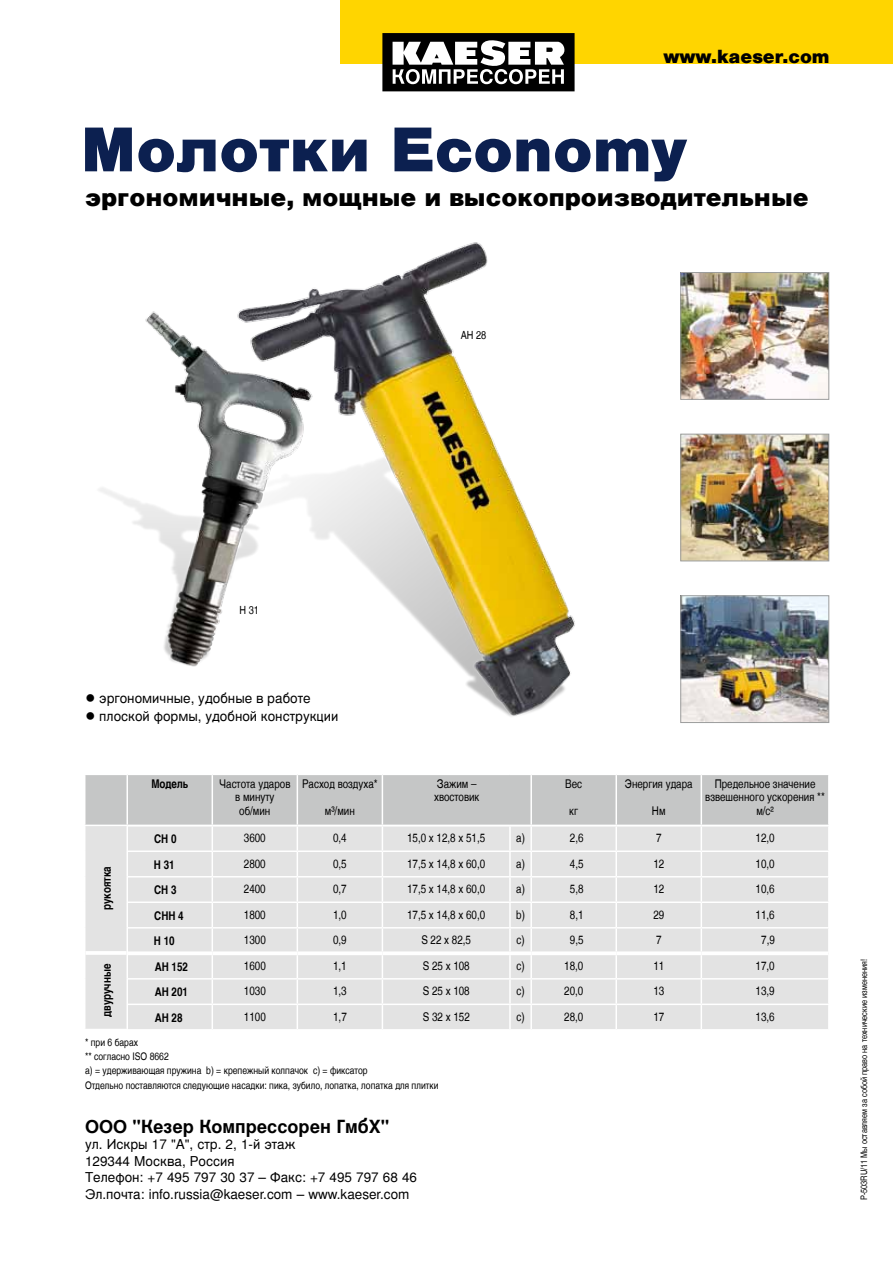
<style>
.page{position:relative;width:893px;height:1263px;background:#fff}
.page>*{position:absolute;margin:0;border:0;box-sizing:border-box;transform-origin:0 0}
.t1{font:900 60px "Nimbus San L";color:#0c2050}
.t2{font:900 24px "Nimbus San L";color:#000}
.t3{font:700 18px "Nimbus San L";color:#000}
.t4{font:900 18px "Nimbus San L";color:#000}
.t5{font:13.5px/16.5px "Nimbus San L";color:#000}
.t6{font:12px/13.5px "Nimbus San L Reg Con";color:#000;text-align:center}
.t7{font:12px "Nimbus San L Bol Con";color:#000}
.t8{font:11.25px "Nimbus San L Reg Con";color:#000}
.t9{font:10.5px/14.2px "Nimbus San L Reg Con";color:#000}
.t10{font:9px "Nimbus San L Reg Con";color:#000}
</style>
<div class="page">
<img style="left:99px;top:242px;width:476px;height:475px">
<div style="left:340px;top:0;width:553px;height:64px;background:#ffd500"></div>
<svg style="left:383px;top:33px;width:191px;height:58px;background:#5f5f5f"></svg>
<svg style="left:85px;top:775px;width:744px;height:254px;background:#dfdfdf"></svg>
<hr style="left:85px;top:951px;width:41px;height:4px;background:#fff">
<img style="left:682px;top:274px;width:145px;height:124px">
<div style="left:680px;top:272px;width:149px;height:128px;border:1px solid #9c9d9d"></div>
<img style="left:682px;top:436px;width:145px;height:123px">
<div style="left:680px;top:434px;width:149px;height:127px;border:1px solid #9c9d9d"></div>
<img style="left:682px;top:597px;width:145px;height:124px">
<div style="left:680px;top:595px;width:149px;height:128px;border:1px solid #9c9d9d"></div>
<h3 class="t4" style="left:663px;top:45px;width:168px">www.kaeser.com</h3>
<h1 class="t1" style="left:81px;top:112px;width:608px">Молотки Economy</h1>
<h2 class="t2" style="left:85px;top:182px;width:725px">эргономичные, мощные и высокопроизводительные</h2>
<p class="t8" style="left:461px;top:328px;width:27px">AH 28</p>
<p class="t8" style="left:240px;top:603px;width:21px">H 31</p>
<p class="t5" style="left:85px;top:690px;width:227px">● эргономичные, удобные в работе</p>
<p class="t5" style="left:85px;top:708px;width:255px">● плоской формы, удобной конструкции</p>
<p class="t7" style="left:151px;top:776px;width:38px">Модель</p>
<p class="t6" style="left:219px;top:777px;width:73px">Частота ударов в минуту об/мин</p>
<p class="t6" style="left:302px;top:777px;width:77px">Расход воздуха*</p>
<p class="t6" style="left:325px;top:804px;width:31px">м³/мин</p>
<p class="t6" style="left:434px;top:777px;width:47px;text-align:left">Зажим – хвостовик</p>
<p class="t6" style="left:565px;top:777px;width:18px">Вес</p>
<p class="t6" style="left:569px;top:804px;width:10px">кг</p>
<p class="t6" style="left:625px;top:777px;width:69px">Энергия удара</p>
<p class="t6" style="left:652px;top:804px;width:15px">Нм</p>
<p class="t6" style="left:705px;top:777px;width:121px">Предельное значение взвешенного ускорения ** м/с²</p>
<p class="t7" style="left:99px;top:910px;width:46px;rotate:-90deg">рукоятка</p>
<p class="t7" style="left:99px;top:1017px;width:55px;rotate:-90deg">двуручные</p>
<p class="t7" style="left:154px;top:831px;width:24px">CH 0</p>
<p class="t6" style="left:244px;top:831px;width:23px">3600</p>
<p class="t6" style="left:333px;top:831px;width:15px">0,4</p>
<p class="t6" style="left:407px;top:831px;width:80px">15,0 x 12,8 x 51,5</p>
<p class="t6" style="left:516px;top:831px;width:10px">a)</p>
<p class="t6" style="left:570px;top:831px;width:15px">2,6</p>
<p class="t6" style="left:656px;top:831px;width:7px">7</p>
<p class="t6" style="left:755px;top:831px;width:21px">12,0</p>
<p class="t7" style="left:154px;top:857px;width:22px">H 31</p>
<p class="t6" style="left:244px;top:857px;width:23px">2800</p>
<p class="t6" style="left:333px;top:857px;width:15px">0,5</p>
<p class="t6" style="left:407px;top:857px;width:80px">17,5 x 14,8 x 60,0</p>
<p class="t6" style="left:516px;top:857px;width:10px">a)</p>
<p class="t6" style="left:570px;top:857px;width:15px">4,5</p>
<p class="t6" style="left:653px;top:857px;width:12px">12</p>
<p class="t6" style="left:755px;top:857px;width:21px">10,0</p>
<p class="t7" style="left:154px;top:882px;width:24px">CH 3</p>
<p class="t6" style="left:244px;top:882px;width:23px">2400</p>
<p class="t6" style="left:333px;top:882px;width:15px">0,7</p>
<p class="t6" style="left:407px;top:882px;width:80px">17,5 x 14,8 x 60,0</p>
<p class="t6" style="left:516px;top:882px;width:10px">a)</p>
<p class="t6" style="left:570px;top:882px;width:15px">5,8</p>
<p class="t6" style="left:653px;top:882px;width:12px">12</p>
<p class="t6" style="left:755px;top:882px;width:21px">10,6</p>
<p class="t7" style="left:154px;top:908px;width:31px">CHH 4</p>
<p class="t6" style="left:244px;top:908px;width:23px">1800</p>
<p class="t6" style="left:333px;top:908px;width:15px">1,0</p>
<p class="t6" style="left:407px;top:908px;width:80px">17,5 x 14,8 x 60,0</p>
<p class="t6" style="left:516px;top:908px;width:10px">b)</p>
<p class="t6" style="left:570px;top:908px;width:15px">8,1</p>
<p class="t6" style="left:653px;top:908px;width:12px">29</p>
<p class="t6" style="left:756px;top:908px;width:21px">11,6</p>
<p class="t7" style="left:154px;top:933px;width:22px">H 10</p>
<p class="t6" style="left:244px;top:933px;width:23px">1300</p>
<p class="t6" style="left:333px;top:933px;width:15px">0,9</p>
<p class="t6" style="left:421px;top:933px;width:51px">S 22 x 82,5</p>
<p class="t6" style="left:517px;top:933px;width:10px">c)</p>
<p class="t6" style="left:570px;top:933px;width:15px">9,5</p>
<p class="t6" style="left:656px;top:933px;width:7px">7</p>
<p class="t6" style="left:761px;top:933px;width:15px">7,9</p>
<p class="t7" style="left:155px;top:959px;width:35px">AH 152</p>
<p class="t6" style="left:244px;top:959px;width:23px">1600</p>
<p class="t6" style="left:333px;top:959px;width:15px">1,1</p>
<p class="t6" style="left:423px;top:959px;width:49px">S 25 x 108</p>
<p class="t6" style="left:517px;top:959px;width:10px">c)</p>
<p class="t6" style="left:564px;top:959px;width:21px">18,0</p>
<p class="t6" style="left:653px;top:959px;width:12px">11</p>
<p class="t6" style="left:756px;top:959px;width:21px">17,0</p>
<p class="t7" style="left:155px;top:984px;width:35px">AH 201</p>
<p class="t6" style="left:244px;top:985px;width:23px">1030</p>
<p class="t6" style="left:333px;top:985px;width:15px">1,3</p>
<p class="t6" style="left:423px;top:985px;width:49px">S 25 x 108</p>
<p class="t6" style="left:517px;top:985px;width:10px">c)</p>
<p class="t6" style="left:564px;top:985px;width:21px">20,0</p>
<p class="t6" style="left:653px;top:985px;width:12px">13</p>
<p class="t6" style="left:756px;top:985px;width:21px">13,9</p>
<p class="t7" style="left:155px;top:1010px;width:29px">AH 28</p>
<p class="t6" style="left:244px;top:1010px;width:23px">1100</p>
<p class="t6" style="left:333px;top:1010px;width:15px">1,7</p>
<p class="t6" style="left:423px;top:1010px;width:49px">S 32 x 152</p>
<p class="t6" style="left:517px;top:1010px;width:10px">c)</p>
<p class="t6" style="left:564px;top:1010px;width:21px">28,0</p>
<p class="t6" style="left:653px;top:1010px;width:12px">17</p>
<p class="t6" style="left:756px;top:1010px;width:21px">13,6</p>
<p class="t9" style="left:85px;top:1035px;width:355px">* при 6 барах<br>** согласно ISO 8662<br>a) = удерживающая пружина b) = крепежный колпачок c) = фиксатор<br>Отдельно поставляются следующие насадки: пика, зубило, лопатка, лопатка для плитки</p>
<h3 class="t3" style="left:85px;top:1116px;width:306px">OOO "Кезер Компрессорен ГмбХ"</h3>
<p class="t5" style="left:85px;top:1137px;width:333px">ул. Искры 17 "A", стр. 2, 1-й этаж<br>129344 Москва, Россия<br>Телефон: +7 495 797 30 37 – Факс: +7 495 797 68 46<br>Эл.почта: info.russia@kaeser.com – www.kaeser.com</p>
<p class="t10" style="left:858px;top:1200px;width:243px;rotate:-90deg">P-503RU/11 Мы оставляем за собой право на технические изменения!</p>
</div>
